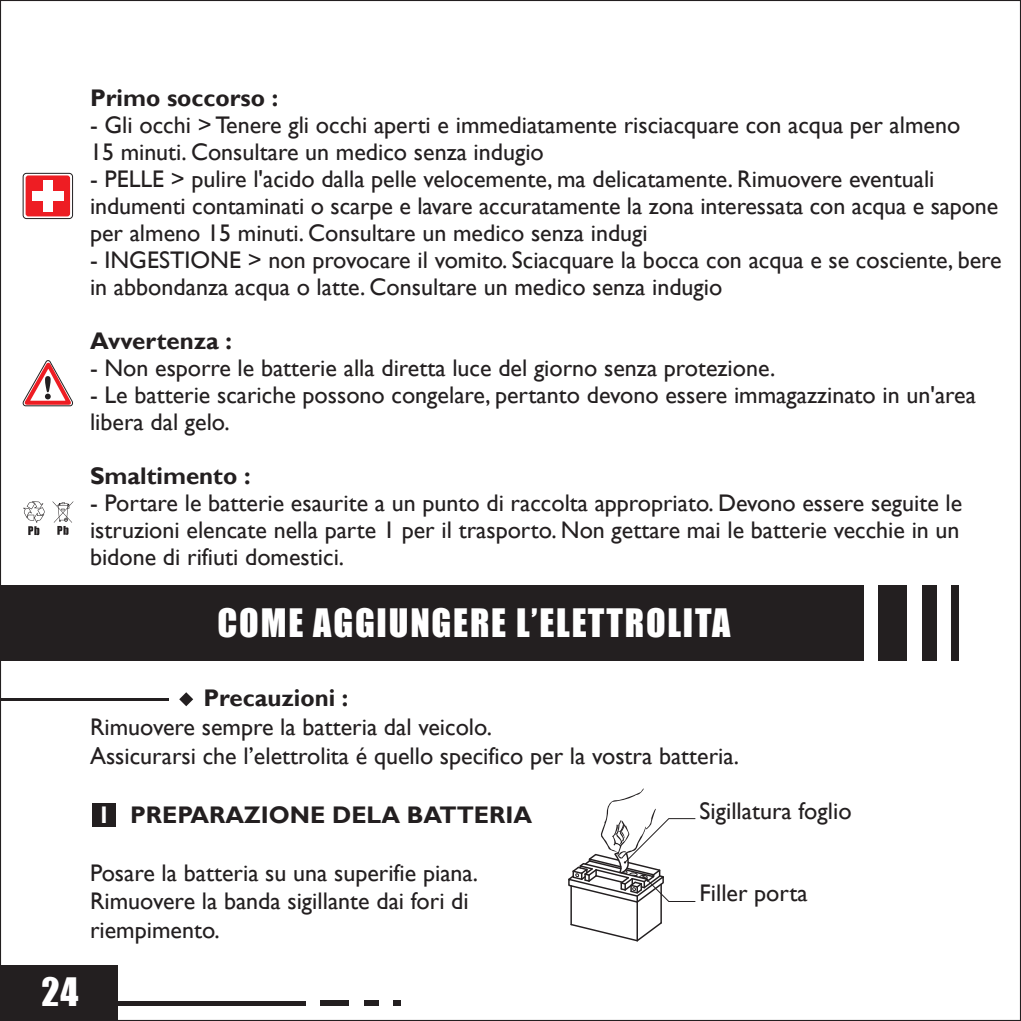
<style>
.page{position:relative;width:1021px;height:1021px;background:#fff}
.page>*{position:absolute;margin:0;border:0;box-sizing:border-box;transform-origin:0 0}
.t1{font:36px "Impact";letter-spacing:.05em;color:#fff}
.t2{font:24px/27px "Gill Sans";color:#231f20}
.t3{font:700 24px "Gill Sans";color:#231f20}
.t4{font:700 24px "Gill Sans";color:#fff}
</style>
<div class="page">
<div style="left:0;top:585px;width:863px;height:75px;background:#231f20"></div>
<div style="left:878px;top:585px;width:29px;height:75px;background:#231f20"></div>
<div style="left:922px;top:585px;width:14px;height:75px;background:#231f20"></div>
<div style="left:951px;top:585px;width:7px;height:75px;background:#231f20"></div>
<hr style="left:0;top:697px;width:169px;height:3px;background:#231f20">
<svg style="left:179px;top:692px;width:14px;height:14px"></svg>
<hr style="left:636px;top:902px;width:2px;height:38px;background:#231f20">
<hr style="left:570px;top:885px;width:2px;height:39px;background:#231f20">
<hr style="left:660px;top:884px;width:2px;height:38px;background:#231f20">
<svg style="left:570px;top:920px;width:92px;height:22px"></svg>
<svg style="left:568px;top:788px;width:128px;height:115px"></svg>
<div style="left:92px;top:803px;width:24px;height:23px;background:#231f20"></div>
<svg style="left:52px;top:501px;width:21px;height:34px"></svg>
<svg style="left:23px;top:501px;width:22px;height:34px"></svg>
<svg style="left:22px;top:360px;width:51px;height:47px"></svg>
<svg style="left:23px;top:173px;width:50px;height:45px"></svg>
<div style="left:23px;top:173px;width:50px;height:46px;border:1px solid #231f20;border-radius:3px"></div>
<div style="left:27px;top:177px;width:41px;height:38px;background:#ee1d23"></div>
<div style="left:26px;top:175px;width:44px;height:41px;border:3px solid #ee1d23"></div>
<div style="left:43px;top:180px;width:10px;height:31px;background:#fff"></div>
<div style="left:32px;top:191px;width:31px;height:10px;background:#fff"></div>
<hr style="left:0;top:1001px;width:305px;height:4px;background:#231f20">
<div style="left:0;top:965px;width:117px;height:55px;background:#231f20"></div>
<div style="left:320px;top:1000px;width:29px;height:5px;background:#231f20"></div>
<div style="left:364px;top:1000px;width:14px;height:5px;background:#231f20"></div>
<svg style="left:393px;top:1000px;width:7px;height:5px"></svg>
<p class="t3" style="left:90px;top:83px;width:190px">Primo soccorso :</p>
<p class="t2" style="left:90px;top:111px;width:871px">- Gli occhi &gt; Tenere gli occhi aperti e immediatamente risciacquare con acqua per almeno<br>15 minuti. Consultare un medico senza indugio</p>
<p class="t2" style="left:90px;top:165px;width:909px">- PELLE &gt; pulire l'acido dalla pelle velocemente, ma delicatamente. Rimuovere eventuali indumenti contaminati o scarpe e lavare accuratamente la zona interessata con acqua e sapone per almeno 15 minuti. Consultare un medico senza indugi</p>
<p class="t2" style="left:90px;top:246px;width:913px">- INGESTIONE &gt; non provocare il vomito. Sciacquare la bocca con acqua e se cosciente, bere in abbondanza acqua o latte. Consultare un medico senza indugio</p>
<p class="t3" style="left:90px;top:326px;width:144px">Avvertenza :</p>
<p class="t2" style="left:90px;top:354px;width:686px">- Non esporre le batterie alla diretta luce del giorno senza protezione.</p>
<p class="t2" style="left:90px;top:381px;width:887px">- Le batterie scariche possono congelare, pertanto devono essere immagazzinato in un'area libera dal gelo.</p>
<p class="t3" style="left:90px;top:461px;width:162px">Smaltimento :</p>
<p class="t2" style="left:90px;top:489px;width:873px;text-align:justify">- Portare le batterie esaurite a un punto di raccolta appropriato. Devono essere seguite le istruzioni elencate nella parte 1 per il trasporto. Non gettare mai le batterie vecchie in un bidone di rifiuti domestici.</p>
<h1 class="t1" style="left:217px;top:595px;width:514px">COME AGGIUNGERE L’ELETTROLITA</h1>
<p class="t3" style="left:203px;top:683px;width:146px">Precauzioni :</p>
<p class="t2" style="left:90px;top:713px;width:650px;line-height:28.8px">Rimuovere sempre la batteria dal veicolo.<br>Assicurarsi che l’elettrolita é quello specifico per la vostra batteria.</p>
<p class="t4" style="left:97px;top:800px;width:15px">1</p>
<p class="t3" style="left:130px;top:800px;width:403px">PREPARAZIONE DELA BATTERIA</p>
<p class="t2" style="left:699px;top:797px;width:153px">Sigillatura foglio</p>
<p class="t2" style="left:90px;top:858px;width:389px;line-height:28.8px">Posare la batteria su una superifie piana.<br>Rimuovere la banda sigillante dai fori di riempimento.</p>
<h1 class="t1" style="left:41px;top:963px;width:39px">24</h1>
<p class="t2" style="left:699px;top:880px;width:110px">Filler porta</p>
</div>
